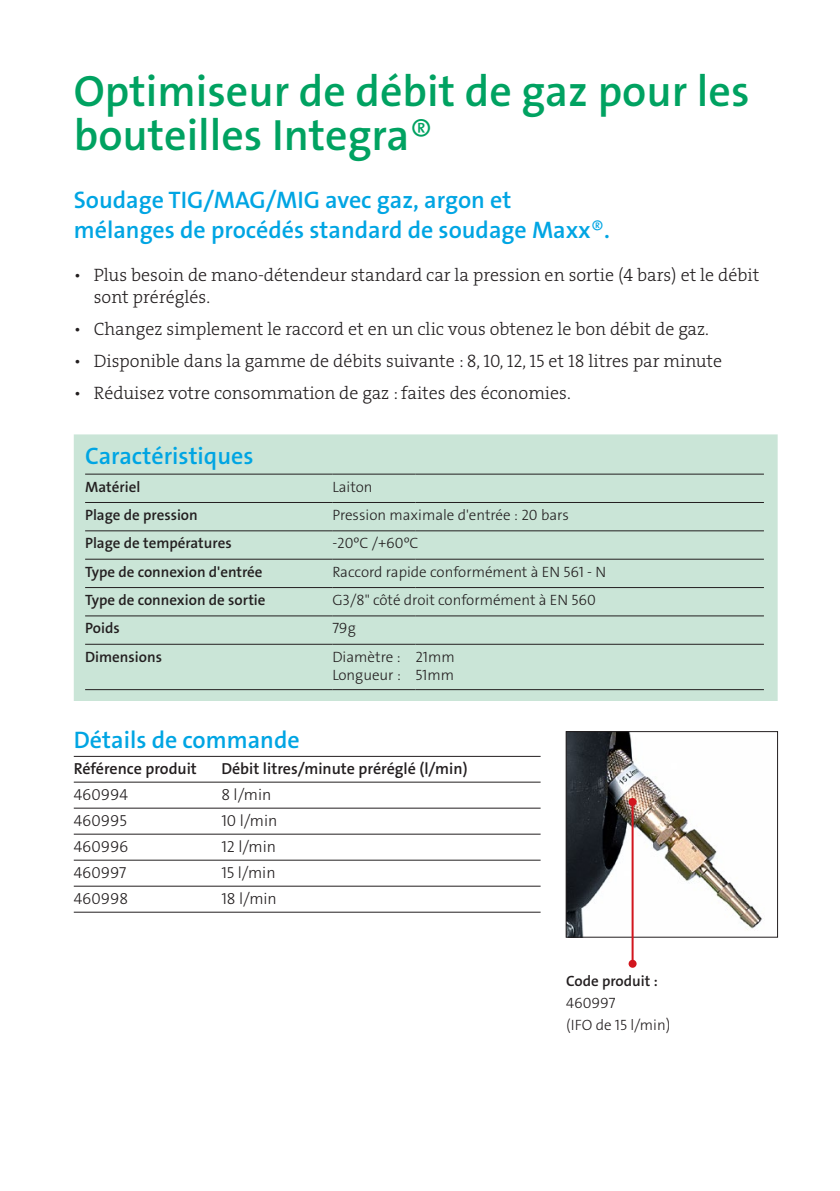
<style>
.page{position:relative;width:840px;height:1191px;background:#fff}
.page>*{position:absolute;margin:0;border:0;box-sizing:border-box;transform-origin:0 0}
.Main_subhead{font:600 44px/44px "The Sans LF";color:#00a261}
.Main_subhead-2{font:600 24px/30px "The Sans LF";color:#00a5e3}
.Main_subhead-3{font:18px/22px "The Serif LP3 Lig";color:#231f20}
.t1{font:300 16px "The Sans LF";color:#231f20}
.t2{font:600 16px "The Sans LF";color:#231f20}
.t3{font:300 15px "The Sans LF";color:#231f20}
.t4{font:600 15px "The Sans LF";color:#231f20}
.s1{font-weight:300;font-size:42px}
.s2{font-weight:300}
.s3{font-size:16px}
</style>
<div class="page">
<hr style="left:74px;top:756px;width:466px;height:1px;background:#231f20">
<hr style="left:74px;top:782px;width:466px;height:1px;background:#231f20">
<hr style="left:74px;top:808px;width:466px;height:1px;background:#231f20">
<hr style="left:74px;top:834px;width:466px;height:1px;background:#231f20">
<hr style="left:74px;top:860px;width:466px;height:1px;background:#231f20">
<hr style="left:74px;top:886px;width:466px;height:1px;background:#231f20">
<hr style="left:74px;top:912px;width:466px;height:1px;background:#231f20">
<img style="left:567px;top:733px;width:195px;height:202px">
<div style="left:565px;top:731px;width:212px;height:206px;border:1px solid #231f20"></div>
<hr style="left:631px;top:802px;width:2px;height:161px;background:#d2161e">
<div style="left:628px;top:798px;width:8px;height:8px;background:#d2161e;border-radius:50%"></div>
<div style="left:628px;top:959px;width:8px;height:8px;background:#d2161e;border-radius:50%"></div>
<div style="left:74px;top:434px;width:703px;height:267px;background:#cae5d7"></div>
<hr style="left:85px;top:502px;width:247px;height:1px;background:#231f20">
<hr style="left:332px;top:502px;width:83px;height:1px;background:#231f20">
<hr style="left:415px;top:502px;width:348px;height:1px;background:#231f20">
<hr style="left:85px;top:530px;width:247px;height:1px;background:#231f20">
<hr style="left:332px;top:530px;width:83px;height:1px;background:#231f20">
<hr style="left:415px;top:530px;width:348px;height:1px;background:#231f20">
<hr style="left:85px;top:559px;width:247px;height:1px;background:#231f20">
<hr style="left:332px;top:559px;width:83px;height:1px;background:#231f20">
<hr style="left:415px;top:559px;width:348px;height:1px;background:#231f20">
<hr style="left:85px;top:587px;width:247px;height:1px;background:#231f20">
<hr style="left:332px;top:587px;width:83px;height:1px;background:#231f20">
<hr style="left:415px;top:587px;width:348px;height:1px;background:#231f20">
<hr style="left:85px;top:615px;width:247px;height:1px;background:#231f20">
<hr style="left:332px;top:615px;width:83px;height:1px;background:#231f20">
<hr style="left:415px;top:615px;width:348px;height:1px;background:#231f20">
<hr style="left:85px;top:644px;width:247px;height:1px;background:#231f20">
<hr style="left:332px;top:644px;width:83px;height:1px;background:#231f20">
<hr style="left:415px;top:644px;width:348px;height:1px;background:#231f20">
<hr style="left:85px;top:689px;width:247px;height:1px;background:#231f20">
<hr style="left:332px;top:689px;width:83px;height:1px;background:#231f20">
<hr style="left:415px;top:689px;width:348px;height:1px;background:#231f20">
<hr style="left:85px;top:473px;width:247px;height:1px;background:#231f20">
<hr style="left:332px;top:473px;width:83px;height:1px;background:#231f20">
<hr style="left:415px;top:473px;width:348px;height:1px;background:#231f20">
<p class="Main_subhead" style="left:74px;top:70px;width:677px">Optimiseur de débit de gaz pour les bouteilles Integra<span class="s1">®</span></p>
<p class="Main_subhead-2" style="left:74px;top:185px;width:537px">Soudage TIG/MAG/MIG avec gaz, argon et mélanges de procédés standard de soudage Maxx<span class="s2">®</span>.</p>
<p class="Main_subhead-3" style="left:94px;top:264px;width:666px;text-indent:-20px">• Plus besoin de mano-détendeur standard car la pression en sortie (4 bars) et le débit sont préréglés.</p>
<p class="Main_subhead-3" style="left:74px;top:318px;width:636px">• Changez simplement le raccord et en un clic vous obtenez le bon débit de gaz.</p>
<p class="Main_subhead-3" style="left:74px;top:350px;width:649px">• Disponible dans la gamme de débits suivante : 8, 10, 12, 15 et 18 litres par minute</p>
<p class="Main_subhead-3" style="left:74px;top:382px;width:498px">• Réduisez votre consommation de gaz : faites des économies.</p>
<p class="Main_subhead-2" style="left:85px;top:441px;width:170px">Caractéristiques</p>
<p class="t4" style="left:85px;top:477px;width:57px">Matériel</p>
<p class="t3" style="left:332px;top:477px;width:42px">Laiton</p>
<p class="t4" style="left:85px;top:505px;width:114px">Plage de pression</p>
<p class="t3" style="left:332px;top:505px;width:238px">Pression maximale d'entrée : 20 bars</p>
<p class="t4" style="left:85px;top:533px;width:148px">Plage de températures</p>
<p class="t3" style="left:332px;top:533px;width:88px">-20oC /+60oC</p>
<p class="t4" style="left:85px;top:562px;width:179px">Type de connexion d'entrée</p>
<p class="t3" style="left:332px;top:562px;width:275px">Raccord rapide conformément à EN 561 - N</p>
<p class="t4" style="left:85px;top:590px;width:182px">Type de connexion de sortie</p>
<p class="t3" style="left:332px;top:590px;width:265px">G3/8" côté droit conformément à EN 560</p>
<p class="t4" style="left:85px;top:618px;width:36px">Poids</p>
<p class="t3" style="left:332px;top:618px;width:25px">79g</p>
<p class="t4" style="left:85px;top:647px;width:78px">Dimensions</p>
<p class="t3" style="left:332px;top:647px;width:70px">Diamètre :</p>
<p class="t3" style="left:332px;top:665px;width:70px">Longueur :</p>
<p class="t3" style="left:415px;top:647px;width:41px">21mm</p>
<p class="t3" style="left:415px;top:665px;width:40px">51mm</p>
<p class="Main_subhead-2" style="left:74px;top:725px;width:227px">Détails de commande</p>
<p class="t2" style="left:74px;top:758px;width:125px">Référence produit</p>
<p class="t2" style="left:221px;top:758px;width:247px">Débit litres/minute préréglé (l/min)</p>
<p class="t1" style="left:74px;top:784px;width:56px">460994</p>
<p class="t1" style="left:221px;top:784px;width:51px">8 l/min</p>
<p class="t1" style="left:74px;top:810px;width:55px">460995</p>
<p class="t1" style="left:221px;top:810px;width:58px">10 l/min</p>
<p class="t1" style="left:74px;top:836px;width:56px">460996</p>
<p class="t1" style="left:221px;top:836px;width:56px">12 l/min</p>
<p class="t1" style="left:74px;top:862px;width:54px">460997</p>
<p class="t1" style="left:221px;top:862px;width:56px">15 l/min</p>
<p class="t1" style="left:74px;top:888px;width:56px">460998</p>
<p class="t1" style="left:221px;top:888px;width:57px">18 l/min</p>
<p class="t4" style="left:566px;top:971px;width:93px">Code produit :</p>
<p class="t3" style="left:566px;top:993px;width:51px">460997</p>
<p class="t3" style="left:566px;top:1015px;width:106px">(IFO de 15 l/min<span class="s3">)</span></p>
</div>
